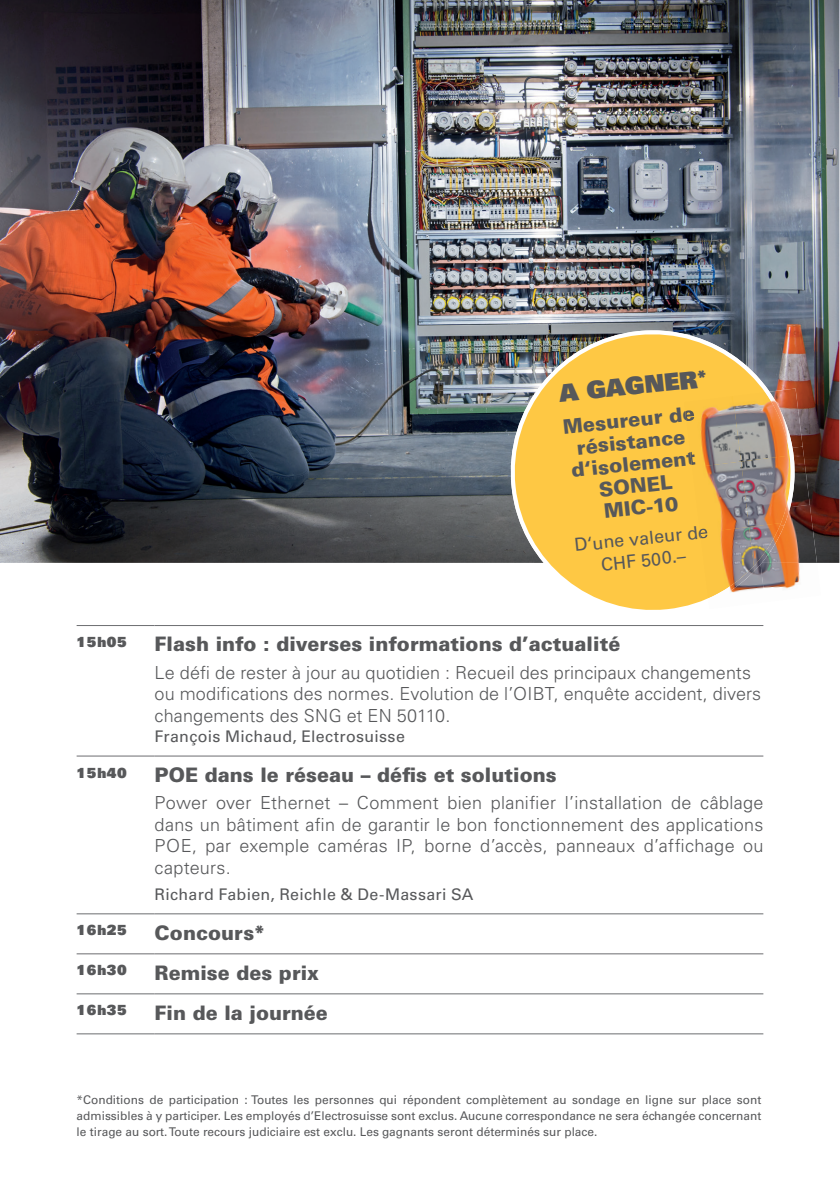
<style>
.page{position:relative;width:840px;height:1191px;background:#fff}
.page>*{position:absolute;margin:0;border:0;box-sizing:border-box;transform-origin:0 0}
.t1{font:24px "Univers LT Std X Black";color:#57585a}
.t2{font:900 20px/22px "Univers LT Std";color:#57585a;text-align:center}
.t3{font:300 18px/21.6px "Univers LT Std";letter-spacing:.005em;color:#57585a}
.t4{font:18px/22px "Univers LT Std";color:#57585a;text-align:center}
.t5{font:16px "Univers LT Std";letter-spacing:.015em;color:#57585a}
.t6{font:14px "Univers LT Std X Black";letter-spacing:.05em;color:#57585a}
.t7{font:12px/16px "Univers LT Std";color:#57585a;text-align:justify}
</style>
<div class="page">
<img style="left:0;top:0;width:838px;height:563px">
<svg style="left:503px;top:323px;width:298px;height:287px;background:#e0bb61"></svg>
<img style="left:708px;top:569px;width:56px;height:40px">
<img style="left:760px;top:563px;width:41px;height:39px">
<img style="left:769px;top:388px;width:33px;height:58px">
<img style="left:793px;top:446px;width:16px;height:59px">
<img style="left:783px;top:505px;width:33px;height:58px">
<img style="left:683px;top:396px;width:49px;height:71px">
<img style="left:732px;top:392px;width:32px;height:69px">
<img style="left:691px;top:461px;width:49px;height:71px">
<img style="left:740px;top:455px;width:51px;height:72px">
<img style="left:700px;top:527px;width:48px;height:71px">
<img style="left:748px;top:523px;width:31px;height:41px">
<img style="left:764px;top:392px;width:29px;height:65px">
<img style="left:779px;top:456px;width:16px;height:70px">
<img style="left:707px;top:564px;width:48px;height:38px">
<img style="left:755px;top:525px;width:28px;height:44px">
<img style="left:684px;top:406px;width:11px;height:15px">
<img style="left:689px;top:450px;width:6px;height:15px">
<img style="left:698px;top:524px;width:10px;height:14px">
<hr style="left:154px;top:625px;width:609px;height:1px;background:#6c6d70">
<hr style="left:154px;top:755px;width:609px;height:1px;background:#6c6d70">
<hr style="left:154px;top:913px;width:609px;height:1px;background:#6c6d70">
<hr style="left:154px;top:1033px;width:609px;height:1px;background:#6c6d70">
<hr style="left:154px;top:953px;width:609px;height:1px;background:#6c6d70">
<hr style="left:154px;top:993px;width:609px;height:1px;background:#6c6d70">
<hr style="left:77px;top:625px;width:77px;height:1px;background:#6c6d70">
<hr style="left:77px;top:755px;width:77px;height:1px;background:#6c6d70">
<hr style="left:77px;top:913px;width:77px;height:1px;background:#6c6d70">
<hr style="left:77px;top:1033px;width:77px;height:1px;background:#6c6d70">
<hr style="left:77px;top:953px;width:77px;height:1px;background:#6c6d70">
<hr style="left:77px;top:993px;width:77px;height:1px;background:#6c6d70">
<h1 class="t1" style="left:557px;top:378px;width:150px;rotate:-6deg">A GAGNER*</h1>
<p class="t2" style="left:561px;top:416px;width:134px;rotate:-6deg">Mesureur de résistance d‘isolement<br>SONEL<br>MIC-10</p>
<p class="t4" style="left:573px;top:534px;width:136px;rotate:-6deg">D‘une valeur de<br>CHF 500.–</p>
<p class="t6" style="left:77px;top:633px;width:52px">15h05</p>
<p class="t2" style="left:154px;top:633px;width:467px">Flash info : diverses informations d’actualité</p>
<p class="t3" style="left:154px;top:661px;width:607px">Le défi de rester à jour au quotidien : Recueil des principaux changements ou modifications des normes. Evolution de l’OIBT, enquête accident, divers changements des SNG et EN 50110.</p>
<p class="t5" style="left:154px;top:726px;width:251px">François Michaud, Electrosuisse</p>
<p class="t6" style="left:77px;top:763px;width:52px">15h40</p>
<p class="t2" style="left:154px;top:763px;width:403px">POE dans le réseau – défis et solutions</p>
<p class="t3" style="left:154px;top:792px;width:610px;text-align:justify">Power over Ethernet – Comment bien planifier l’installation de câblage dans un bâtiment afin de garantir le bon fonctionnement des applications POE, par exemple caméras IP, borne d’accès, panneaux d’affichage ou capteurs.</p>
<p class="t5" style="left:154px;top:884px;width:320px">Richard Fabien, Reichle &amp; De-Massari SA</p>
<p class="t6" style="left:77px;top:921px;width:52px">16h25</p>
<p class="t2" style="left:154px;top:921px;width:112px">Concours*</p>
<p class="t6" style="left:77px;top:961px;width:52px">16h30</p>
<p class="t2" style="left:154px;top:961px;width:166px">Remise des prix</p>
<p class="t6" style="left:77px;top:1001px;width:52px">16h35</p>
<p class="t2" style="left:154px;top:1001px;width:175px">Fin de la journée</p>
<p class="t7" style="left:77px;top:1091px;width:685px">*Conditions de participation : Toutes les personnes qui répondent complètement au sondage en ligne sur place sont admissibles à y participer. Les employés d’Electrosuisse sont exclus. Aucune correspondance ne sera échangée concernant le tirage au sort. Toute recours judiciaire est exclu. Les gagnants seront déterminés sur place.</p>
</div>
